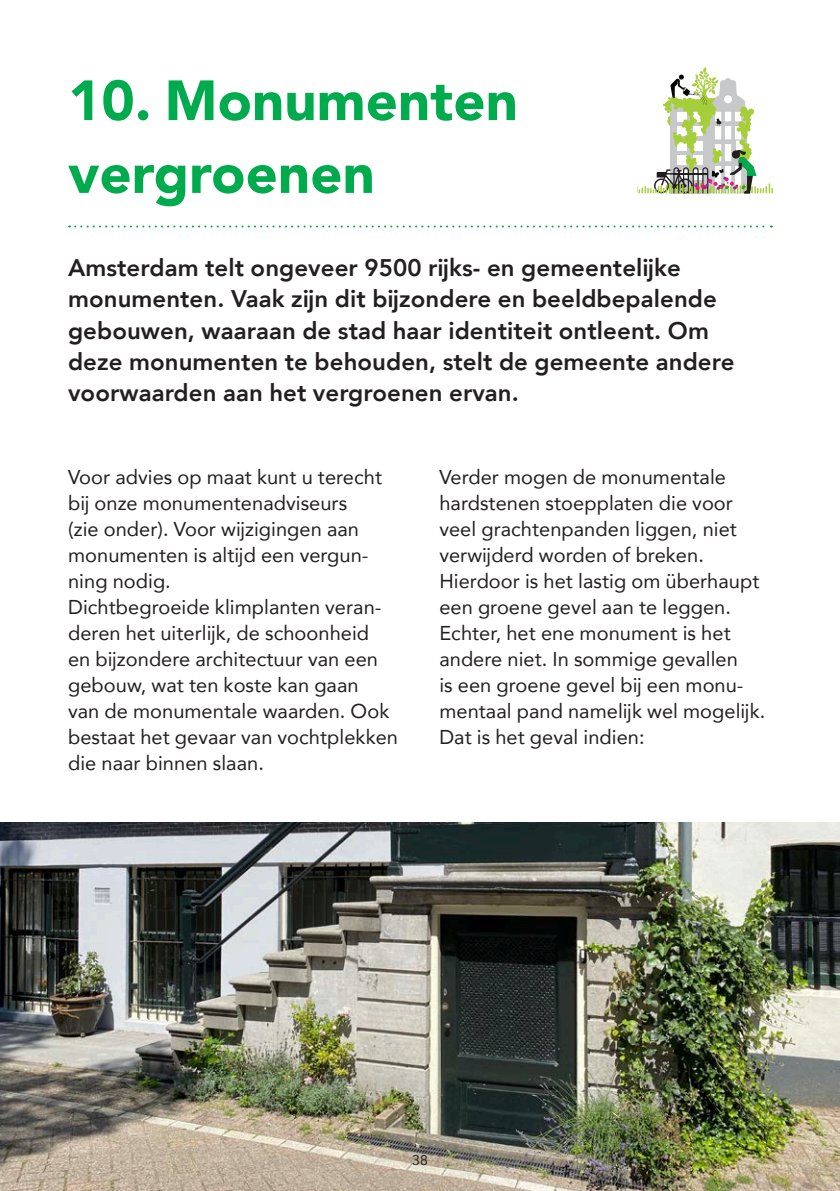
<style>
.page{position:relative;width:840px;height:1191px;background:#fff}
.page>*{position:absolute;margin:0;border:0;box-sizing:border-box;transform-origin:0 0}
.Hoofdstuktitel{font:900 56px/72.8px "Avenir";letter-spacing:.005em;color:#00ab4d}
.inleiding{font:800 24px/31.2px "Avenir";letter-spacing:.005em;color:#231f20}
.platte_tekst{font:20px/26px "Avenir";letter-spacing:.005em;color:#231f20}
.t1{font:14px "Avenir";color:#231f20}
</style>
<div class="page">
<svg style="left:69px;top:225px;width:702px;height:2px"></svg>
<img style="left:0;top:822px;width:839px;height:369px">
<svg style="left:637px;top:67px;width:136px;height:126px"></svg>
<h1 class="Hoofdstuktitel" style="left:68px;top:63px;width:451px">10. Monumenten vergroenen</h1>
<p class="inleiding" style="left:68px;top:252px;width:667px">Amsterdam telt ongeveer 9500 rijks- en gemeentelijke monumenten. Vaak zijn dit bijzondere en beeldbepalende gebouwen, waaraan de stad haar identiteit ontleent. Om deze monumenten te behouden, stelt de gemeente andere voorwaarden aan het vergroenen ervan.</p>
<p class="platte_tekst" style="left:68px;top:464px;width:315px">Voor advies op maat kunt u terecht bij onze monumentenadviseurs (zie onder). Voor wijzigingen aan monumenten is altijd een vergun&shy;ning nodig.</p>
<p class="platte_tekst" style="left:68px;top:594px;width:331px">Dichtbegroeide klimplanten veran&shy;deren het uiterlijk, de schoonheid<br>en bijzondere architectuur van een gebouw, wat ten koste kan gaan<br>van de monumentale waarden. Ook bestaat het gevaar van vochtplekken die naar binnen slaan.</p>
<p class="platte_tekst" style="left:439px;top:464px;width:321px">Verder mogen de monumentale hardstenen stoepplaten die voor veel grachtenpanden liggen, niet verwijderd worden of breken.<br>Hierdoor is het lastig om überhaupt een groene gevel aan te leggen.</p>
<p class="platte_tekst" style="left:439px;top:620px;width:327px">Echter, het ene monument is het andere niet. In sommige gevallen<br>is een groene gevel bij een monu&shy;mentaal pand namelijk wel mogelijk.<br>Dat is het geval indien:</p>
<p class="t1" style="left:412px;top:1148px;width:17px">38</p>
</div>
